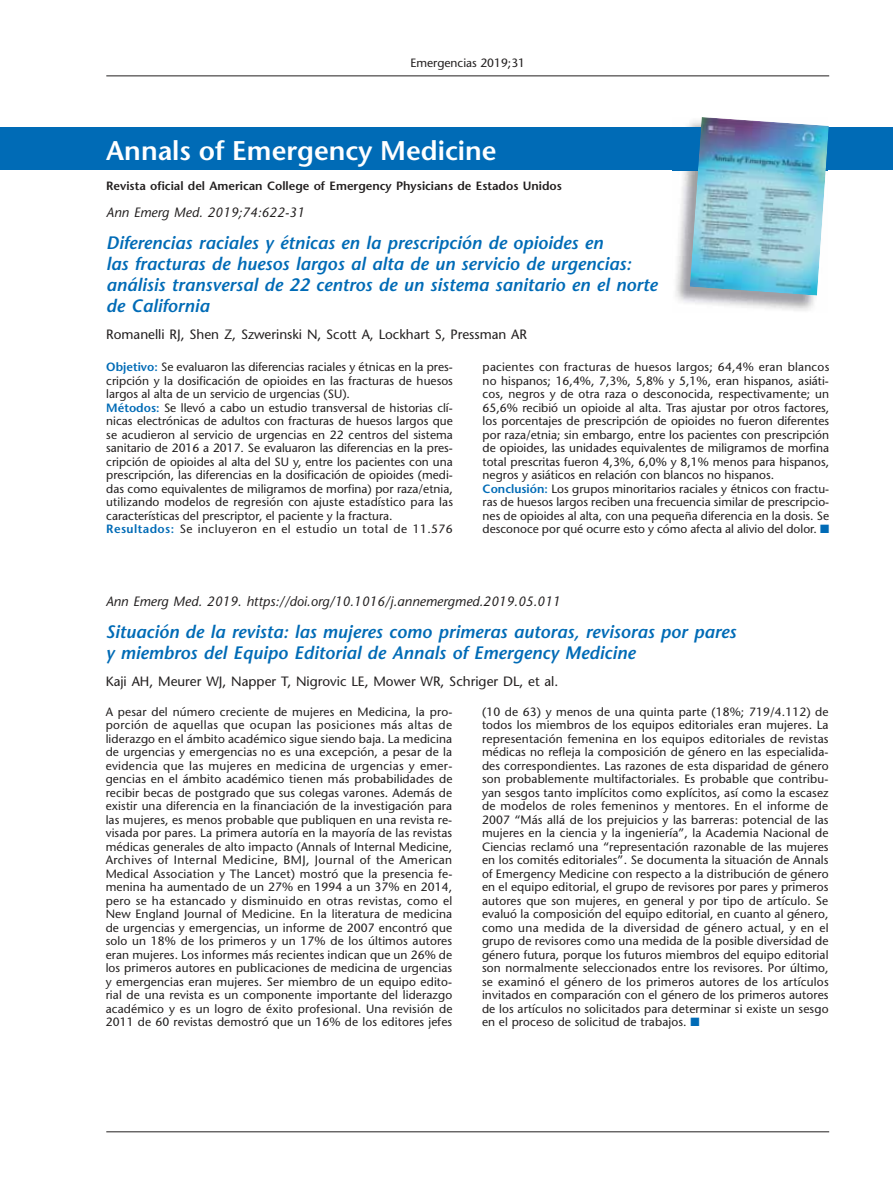
<style>
.page{position:relative;width:893px;height:1191px;background:#fff}
.page>*{position:absolute;margin:0;border:0;box-sizing:border-box;transform-origin:0 0}
.t1{font:600 27px "Stone Sans";color:#fff}
.t2{font:italic 600 18px/21px "Stone Sans";color:#006bb6}
.t3{font:13.5px "Stone Sans";color:#221f1f}
.t4{font:italic 13.5px "Stone Sans";color:#221f1f}
.t5{font:12px/13.5px "Stone Sans";color:#221f1f}
.t6{font:600 12px "Stone Sans";color:#221f1f}
.s1{font-weight:600;color:#006bb6}
.s2{color:#006bb6}
</style>
<div class="page">
<hr style="left:106px;top:1131px;width:723px;height:1px;background:#221f1f">
<hr style="left:106px;top:75px;width:723px;height:1px;background:#221f1f">
<div style="left:0;top:128px;width:893px;height:42px;background:#006bb6"></div>
<img style="left:673px;top:124px;width:144px;height:187px">
<img style="left:673px;top:128px;width:17px;height:42px">
<img style="left:690px;top:117px;width:139px;height:178px">
<p class="t5" style="left:410px;top:57px;width:116px">Emergencias 2019;31</p>
<h1 class="t1" style="left:106px;top:137px;width:392px">Annals of Emergency Medicine</h1>
<p class="t6" style="left:106px;top:180px;width:457px">Revista oficial del American College of Emergency Physicians de Estados Unidos</p>
<p class="t4" style="left:106px;top:206px;width:200px">Ann Emerg Med. 2019;74:622-31</p>
<h2 class="t2" style="left:106px;top:233px;width:553px">Diferencias raciales y étnicas en la prescripción de opioides en<br>las fracturas de huesos largos al alta de un servicio de urgencias: análisis transversal de 22 centros de un sistema sanitario en el norte de California</h2>
<p class="t3" style="left:106px;top:327px;width:422px">Romanelli RJ, Shen Z, Szwerinski N, Scott A, Lockhart S, Pressman AR</p>
<p class="t5" style="left:106px;top:361px;width:348px"><span class="s1">Objetivo:</span> Se evaluaron las diferencias raciales y étnicas en la pres&shy;cripción y la dosificación de opioides en las fracturas de huesos largos al alta de un servicio de urgencias (SU).<br><span class="s1">Métodos:</span> Se llevó a cabo un estudio transversal de historias clí&shy;nicas electrónicas de adultos con fracturas de huesos largos que se acudieron al servicio de urgencias en 22 centros del sistema sanitario de 2016 a 2017. Se evaluaron las diferencias en la pres&shy;cripción de opioides al alta del SU y, entre los pacientes con una prescripción, las diferencias en la dosificación de opioides (medi&shy;das como equivalentes de miligramos de morfina) por raza/etnia, utilizando modelos de regresión con ajuste estadístico para las características del prescriptor, el paciente y la fractura.<br><span class="s1">Resultados:</span> Se incluyeron en el estudio un total de 11.576</p>
<p class="t5" style="left:483px;top:361px;width:348px">pacientes con fracturas de huesos largos; 64,4% eran blancos no hispanos; 16,4%, 7,3%, 5,8% y 5,1%, eran hispanos, asiáti&shy;cos, negros y de otra raza o desconocida, respectivamente; un 65,6% recibió un opioide al alta. Tras ajustar por otros factores, los porcentajes de prescripción de opioides no fueron diferentes por raza/etnia; sin embargo, entre los pacientes con prescripción de opioides, las unidades equivalentes de miligramos de morfina total prescritas fueron 4,3%, 6,0% y 8,1% menos para hispanos, negros y asiáticos en relación con blancos no hispanos.<br><span class="s1">Conclusión:</span> Los grupos minoritarios raciales y étnicos con fractu&shy;ras de huesos largos reciben una frecuencia similar de prescripcio&shy;nes de opioides al alta, con una pequeña diferencia en la dosis. Se desconoce por qué ocurre esto y cómo afecta al alivio del dolor. <span class="s2">■</span></p>
<p class="t4" style="left:106px;top:595px;width:456px">Ann Emerg Med. 2019. https://doi.org/10.1016/j.annemergmed.2019.05.011</p>
<h2 class="t2" style="left:106px;top:622px;width:632px">Situación de la revista: las mujeres como primeras autoras, revisoras por pares y miembros del Equipo Editorial de Annals of Emergency Medicine</h2>
<p class="t3" style="left:106px;top:674px;width:454px">Kaji AH, Meurer WJ, Napper T, Nigrovic LE, Mower WR, Schriger DL, et al.</p>
<p class="t5" style="left:106px;top:705px;width:348px;text-align:justify">A pesar del número creciente de mujeres en Medicina, la pro&shy;porción de aquellas que ocupan las posiciones más altas de liderazgo en el ámbito académico sigue siendo baja. La medicina de urgencias y emergencias no es una excepción, a pesar de la evidencia que las mujeres en medicina de urgencias y emer&shy;gencias en el ámbito académico tienen más probabilidades de recibir becas de postgrado que sus colegas varones. Además de existir una diferencia en la financiación de la investigación para las mujeres, es menos probable que publiquen en una revista re&shy;visada por pares. La primera autoría en la mayoría de las revistas médicas generales de alto impacto (Annals of Internal Medicine, Archives of Internal Medicine, BMJ, Journal of the American Medical Association y The Lancet) mostró que la presencia fe&shy;menina ha aumentado de un 27% en 1994 a un 37% en 2014, pero se ha estancado y disminuido en otras revistas, como el New England Journal of Medicine. En la literatura de medicina de urgencias y emergencias, un informe de 2007 encontró que solo un 18% de los primeros y un 17% de los últimos autores eran mujeres. Los informes más recientes indican que un 26% de los primeros autores en publicaciones de medicina de urgencias y emergencias eran mujeres. Ser miembro de un equipo edito&shy;rial de una revista es un componente importante del liderazgo académico y es un logro de éxito profesional. Una revisión de 2011 de 60 revistas demostró que un 16% de los editores jefes</p>
<p class="t5" style="left:482px;top:705px;width:348px;text-align:justify">(10 de 63) y menos de una quinta parte (18%; 719/4.112) de todos los miembros de los equipos editoriales eran mujeres. La representación femenina en los equipos editoriales de revistas médicas no refleja la composición de género en las especialida&shy;des correspondientes. Las razones de esta disparidad de género son probablemente multifactoriales. Es probable que contribu&shy;yan sesgos tanto implícitos como explícitos, así como la escasez de modelos de roles femeninos y mentores. En el informe de 2007 “Más allá de los prejuicios y las barreras: potencial de las mujeres en la ciencia y la ingeniería”, la Academia Nacional de Ciencias reclamó una “representación razonable de las mujeres en los comités editoriales”. Se documenta la situación de Annals of Emergency Medicine con respecto a la distribución de género en el equipo editorial, el grupo de revisores por pares y primeros autores que son mujeres, en general y por tipo de artículo. Se evaluó la composición del equipo editorial, en cuanto al género, como una medida de la diversidad de género actual, y en el grupo de revisores como una medida de la posible diversidad de género futura, porque los futuros miembros del equipo editorial son normalmente seleccionados entre los revisores. Por último, se examinó el género de los primeros autores de los artículos invitados en comparación con el género de los primeros autores de los artículos no solicitados para determinar si existe un sesgo en el proceso de solicitud de trabajos. <span class="s2">■</span></p>
</div>
